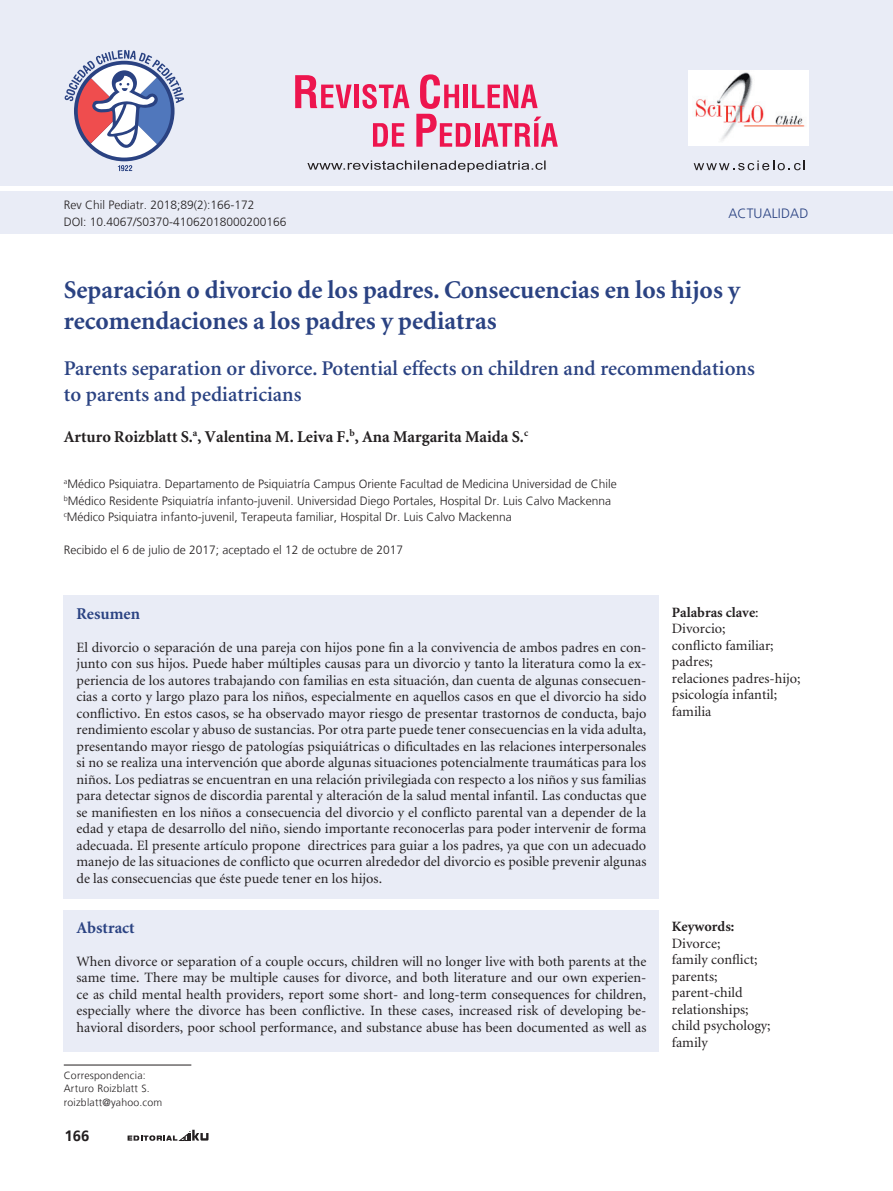
<style>
.page{position:relative;width:893px;height:1191px;background:#fff}
.page>*{position:absolute;margin:0;border:0;box-sizing:border-box;transform-origin:0 0}
._2-titulo{font:700 25.5px/30.6px "Minion";color:#2a4282}
._2-titulo_ingles{font:600 21px/25.2px "Minion";color:#2a4282}
._3-autor{font:700 16.5px "Minion";color:#231f20}
._6-subtitulo{font:700 16.5px "Minion";color:#2a4282}
._1-texto{font:700 15px "Frutiger LT";color:#231f20}
._5-resumen{font:14.25px/16.5px "Minion";color:#231f20;text-align:justify}
._5-resumen-2{font:700 14.25px "Minion";color:#231f20}
._2-nombre_sección{font:300 13.5px "Frutiger LT";letter-spacing:.01em;color:#2a4282}
._3-datos_autores-doi{font:300 12px "Frutiger LT";color:#231f20}
._4-correspondencia{font:300 10.5px "Frutiger LT";letter-spacing:.02em;color:#231f20}
.s1{font-weight:400}
</style>
<div class="page">
<svg style="left:128px;top:1129px;width:81px;height:11px"></svg>
<div style="left:0;top:192px;width:893px;height:42px;background:#e9ecf6"></div>
<div style="left:0;top:0;width:893px;height:186px;background:#e9ecf6"></div>
<svg style="left:694px;top:160px;width:111px;height:10px"></svg>
<svg style="left:373px;top:123px;width:31px;height:24px"></svg>
<svg style="left:295px;top:75px;width:57px;height:33px"></svg>
<div style="left:354px;top:85px;width:5px;height:23px;background:#ed154e"></div>
<svg style="left:362px;top:84px;width:47px;height:25px"></svg>
<svg style="left:416px;top:74px;width:142px;height:73px"></svg>
<svg style="left:118px;top:165px;width:14px;height:6px"></svg>
<svg style="left:65px;top:50px;width:119px;height:108px"></svg>
<svg style="left:307px;top:160px;width:239px;height:12px"></svg>
<img style="left:689px;top:70px;width:119px;height:76px">
<div style="left:64px;top:595px;width:595px;height:304px;background:#e9ecf6"></div>
<div style="left:64px;top:909px;width:595px;height:142px;background:#e9ecf6"></div>
<hr style="left:64px;top:1064px;width:127px;height:1px;background:#231f20">
<p class="_3-datos_autores-doi" style="left:64px;top:198px;width:192px">Rev Chil Pediatr. 2018;89(2):166-172</p>
<p class="_3-datos_autores-doi" style="left:64px;top:215px;width:224px">DOI: 10.4067/S0370-41062018000200166</p>
<p class="_2-nombre_sección" style="left:728px;top:205px;width:81px">ACTUALIDAD</p>
<h1 class="_2-titulo" style="left:64px;top:276px;width:678px">Separación o divorcio de los padres. Consecuencias en los hijos y recomendaciones a los padres y pediatras</h1>
<p class="_2-titulo_ingles" style="left:64px;top:357px;width:693px">Parents separation or divorce. Potential effects on children and recommendations to parents and pediatricians</p>
<p class="_3-autor" style="left:64px;top:428px;width:466px">Arturo Roizblatt S.<sup>a</sup>, Valentina M. Leiva F.<sup>b</sup>, Ana Margarita Maida S.<sup>c</sup></p>
<p class="_3-datos_autores-doi" style="left:64px;top:477px;width:554px"><sup>a</sup>Médico Psiquiatra. Departamento de Psiquiatría Campus Oriente Facultad de Medicina Universidad de Chile</p>
<p class="_3-datos_autores-doi" style="left:64px;top:493px;width:549px"><sup>b</sup>Médico Residente Psiquiatría infanto-juvenil. Universidad Diego Portales, Hospital Dr. Luis Calvo Mackenna</p>
<p class="_3-datos_autores-doi" style="left:64px;top:510px;width:449px"><sup>c</sup>Médico Psiquiatra infanto-juvenil, Terapeuta familiar, Hospital Dr. Luis Calvo Mackenna</p>
<p class="_3-datos_autores-doi" style="left:64px;top:543px;width:341px">Recibido el 6 de julio de 2017; aceptado el 12 de octubre de 2017</p>
<p class="_6-subtitulo" style="left:77px;top:605px;width:65px">Resumen</p>
<p class="_5-resumen" style="left:77px;top:639px;width:571px">El divorcio o separación de una pareja con hijos pone fin a la convivencia de ambos padres en con&shy;junto con sus hijos. Puede haber múltiples causas para un divorcio y tanto la literatura como la ex&shy;periencia de los autores trabajando con familias en esta situación, dan cuenta de algunas consecuen&shy;cias a corto y largo plazo para los niños, especialmente en aquellos casos en que el divorcio ha sido conflictivo. En estos casos, se ha observado mayor riesgo de presentar trastornos de conducta, bajo rendimiento escolar y abuso de sustancias. Por otra parte puede tener consecuencias en la vida adulta, presentando mayor riesgo de patologías psiquiátricas o dificultades en las relaciones interpersonales si no se realiza una intervención que aborde algunas situaciones potencialmente traumáticas para los niños. Los pediatras se encuentran en una relación privilegiada con respecto a los niños y sus familias para detectar signos de discordia parental y alteración de la salud mental infantil. Las conductas que se manifiesten en los niños a consecuencia del divorcio y el conflicto parental van a depender de la edad y etapa de desarrollo del niño, siendo importante reconocerlas para poder intervenir de forma adecuada. El presente artículo propone directrices para guiar a los padres, ya que con un adecuado manejo de las situaciones de conflicto que ocurren alrededor del divorcio es posible prevenir algunas de las consecuencias que éste puede tener en los hijos.</p>
<p class="_6-subtitulo" style="left:77px;top:919px;width:60px">Abstract</p>
<p class="_5-resumen" style="left:77px;top:953px;width:571px">When divorce or separation of a couple occurs, children will no longer live with both parents at the same time. There may be multiple causes for divorce, and both literature and our own experien&shy;ce as child mental health providers, report some short- and long-term consequences for children, especially where the divorce has been conflictive. In these cases, increased risk of developing be&shy;havioral disorders, poor school performance, and substance abuse has been documented as well as</p>
<p class="_4-correspondencia" style="left:64px;top:1069px;width:83px">Correspondencia:</p>
<p class="_4-correspondencia" style="left:64px;top:1082px;width:88px">Arturo Roizblatt S.</p>
<p class="_4-correspondencia" style="left:64px;top:1096px;width:100px">roizblatt@yahoo.com</p>
<p class="_1-texto" style="left:65px;top:1126px;width:27px">166</p>
<p class="_5-resumen-2" style="left:672px;top:605px;width:88px">Palabras clave<span class="s1">:</span></p>
<p class="_5-resumen" style="left:672px;top:621px;width:55px">Divorcio;</p>
<p class="_5-resumen" style="left:672px;top:637px;width:103px">conflicto familiar;</p>
<p class="_5-resumen" style="left:672px;top:654px;width:42px">padres;</p>
<p class="_5-resumen" style="left:672px;top:670px;width:130px">relaciones padres-hijo;</p>
<p class="_5-resumen" style="left:672px;top:687px;width:107px">psicología infantil;</p>
<p class="_5-resumen" style="left:672px;top:703px;width:41px">familia</p>
<p class="_5-resumen-2" style="left:672px;top:919px;width:64px">Keywords:</p>
<p class="_5-resumen" style="left:672px;top:935px;width:50px">Divorce;</p>
<p class="_5-resumen" style="left:672px;top:951px;width:87px">family conflict;</p>
<p class="_5-resumen" style="left:672px;top:968px;width:47px">parents;</p>
<p class="_5-resumen" style="left:672px;top:984px;width:78px">parent-child relationships;</p>
<p class="_5-resumen" style="left:672px;top:1017px;width:100px">child psychology;</p>
<p class="_5-resumen" style="left:672px;top:1034px;width:37px">family</p>
</div>
